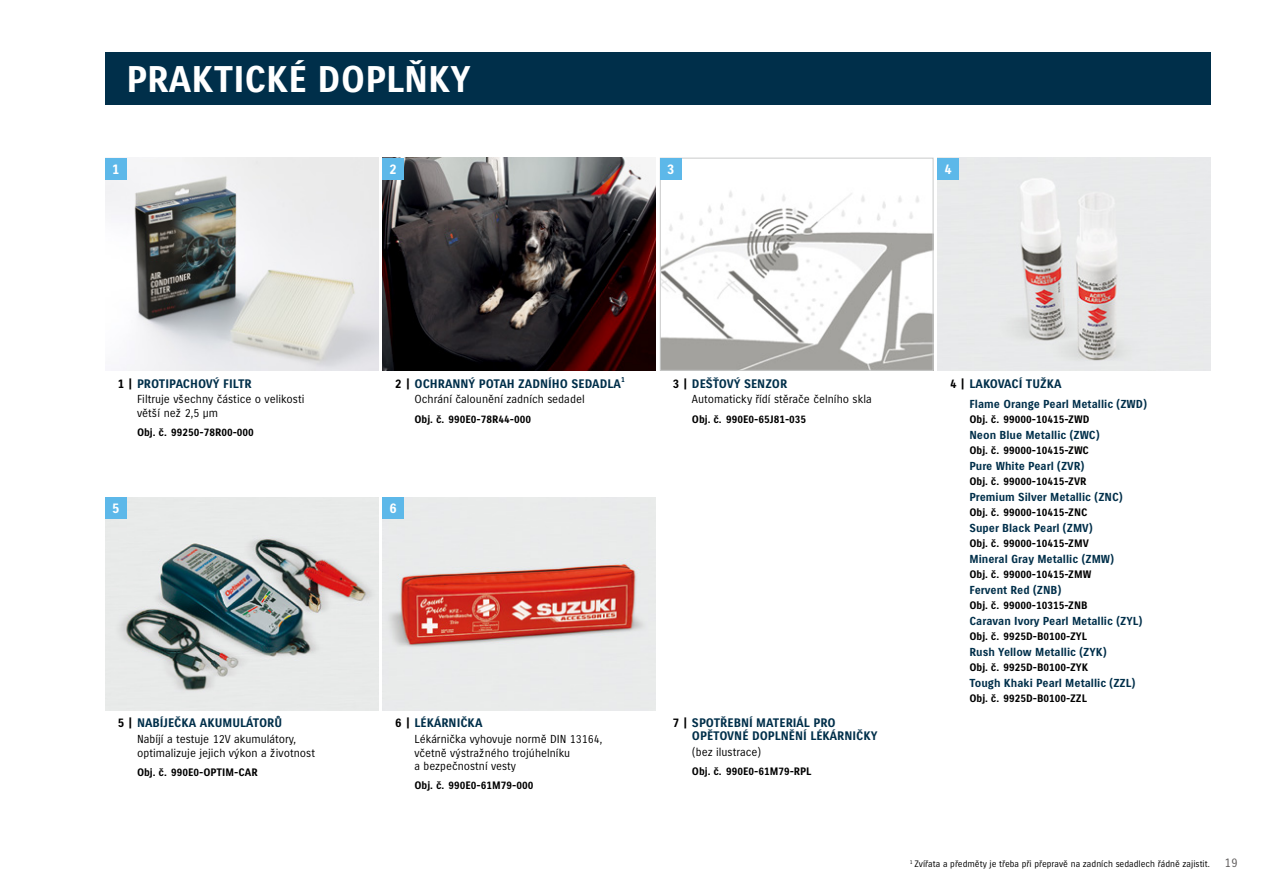
<style>
.page{position:relative;width:1263px;height:893px;background:#fff}
.page>*{position:absolute;margin:0;border:0;box-sizing:border-box;transform-origin:0 0}
.t1{font:700 36px "Suzuki CE";color:#fff}
.t2{font:700 13.5px "Suzuki CE";color:#fff}
.t3{font:700 12px/12.9px "Suzuki CE";color:#002f4a}
.t4{font:12px "Suzuki CE";color:#5a5757}
.t5{font:11.25px/13.5px "Suzuki CE";color:#000}
.t6{font:700 11.25px "Suzuki CE";color:#002f4a}
.t7{font:700 10.5px "Suzuki CE";color:#000}
.t8{font:9px "Suzuki CE";color:#000}
.t9{font:700 7.05px "Suzuki CE";color:#002f4a}
.s1{color:#000}
.s2{font-family:"Suzuki PRO Regular"}
</style>
<div class="page">
<div style="left:105px;top:53px;width:1106px;height:52px;background:#002f4a"></div>
<img style="left:383px;top:158px;width:273px;height:213px">
<div style="left:383px;top:158px;width:21px;height:21px;background:#5db8e9"></div>
<img style="left:662px;top:160px;width:269px;height:209px">
<div style="left:660px;top:158px;width:273px;height:213px;border:1px solid #c9caca"></div>
<div style="left:660px;top:158px;width:21px;height:21px;background:#5db8e9"></div>
<img style="left:937px;top:158px;width:274px;height:213px">
<div style="left:937px;top:158px;width:22px;height:21px;background:#5db8e9"></div>
<img style="left:105px;top:497px;width:273px;height:213px">
<div style="left:105px;top:497px;width:21px;height:22px;background:#5db8e9"></div>
<img style="left:383px;top:497px;width:273px;height:213px">
<div style="left:383px;top:497px;width:21px;height:22px;background:#5db8e9"></div>
<img style="left:105px;top:158px;width:273px;height:213px">
<div style="left:105px;top:158px;width:21px;height:21px;background:#5db8e9"></div>
<h1 class="t1" style="left:126px;top:59px;width:346px">PRAKTICKÉ DOPLŇKY</h1>
<p class="t2" style="left:112px;top:161px;width:9px">1</p>
<p class="t2" style="left:390px;top:161px;width:9px">2</p>
<p class="t2" style="left:667px;top:161px;width:9px">3</p>
<p class="t2" style="left:944px;top:161px;width:9px">4</p>
<p class="t3" style="left:118px;top:377px;width:135px"><span class="s1">1 |</span> PROTIPACHOVÝ FILTR</p>
<p class="t5" style="left:137px;top:393px;width:169px">Filtruje všechny částice o velikosti větší než 2,5 <span class="s2">μ</span>m</p>
<p class="t7" style="left:137px;top:427px;width:118px">Obj. č. 99250-78R00-000</p>
<p class="t3" style="left:395px;top:377px;width:227px"><span class="s1">2 |</span> OCHRANNÝ POTAH ZADNÍHO SEDADLA</p>
<p class="t9" style="left:621px;top:376px;width:5px">1</p>
<p class="t5" style="left:414px;top:393px;width:172px">Ochrání čalounění zadních sedadel</p>
<p class="t7" style="left:414px;top:413px;width:118px">Obj. č. 990E0-78R44-000</p>
<p class="t2" style="left:112px;top:501px;width:9px">5</p>
<p class="t2" style="left:390px;top:501px;width:9px">6</p>
<p class="t3" style="left:118px;top:717px;width:166px"><span class="s1">5 |</span> NABÍJEČKA AKUMULÁTORŮ</p>
<p class="t5" style="left:137px;top:732px;width:180px">Nabíjí a testuje 12V akumulátory, optimalizuje jejich výkon a životnost</p>
<p class="t7" style="left:137px;top:766px;width:122px">Obj. č. 990E0-OPTIM-CAR</p>
<p class="t3" style="left:395px;top:717px;width:89px"><span class="s1">6 |</span> LÉKÁRNIČKA</p>
<p class="t5" style="left:414px;top:732px;width:189px">Lékárnička vyhovuje normě DIN 13164, včetně výstražného trojúhelníku<br>a bezpečnostní vesty</p>
<p class="t7" style="left:414px;top:780px;width:120px">Obj. č. 990E0-61M79-000</p>
<p class="t3" style="left:673px;top:377px;width:116px"><span class="s1">3 |</span> DEŠŤOVÝ SENZOR</p>
<p class="t5" style="left:692px;top:393px;width:181px">Automaticky řídí stěrače čelního skla</p>
<p class="t7" style="left:692px;top:413px;width:116px">Obj. č. 990E0-65J81-035</p>
<p class="t3" style="left:692px;top:717px;width:187px;text-indent:-19px"><span class="s1">7 |</span> SPOTŘEBNÍ MATERIÁL PRO<br>OPĚTOVNÉ DOPLNĚNÍ LÉKÁRNIČKY</p>
<p class="t5" style="left:692px;top:745px;width:71px">(bez ilustrace)</p>
<p class="t7" style="left:692px;top:766px;width:121px">Obj. č. 990E0-61M79-RPL</p>
<p class="t3" style="left:950px;top:377px;width:113px"><span class="s1">4 |</span> LAKOVACÍ TUŽKA</p>
<p class="t6" style="left:969px;top:398px;width:179px">Flame Orange Pearl Metallic (ZWD)</p>
<p class="t7" style="left:969px;top:413px;width:122px">Obj. č. 99000-10415-ZWD</p>
<p class="t6" style="left:969px;top:429px;width:132px">Neon Blue Metallic (ZWC)</p>
<p class="t7" style="left:969px;top:444px;width:121px">Obj. č. 99000-10415-ZWC</p>
<p class="t6" style="left:969px;top:460px;width:116px">Pure White Pearl (ZVR)</p>
<p class="t7" style="left:969px;top:475px;width:119px">Obj. č. 99000-10415-ZVR</p>
<p class="t6" style="left:969px;top:491px;width:155px">Premium Silver Metallic (ZNC)</p>
<p class="t7" style="left:969px;top:506px;width:119px">Obj. č. 99000-10415-ZNC</p>
<p class="t6" style="left:969px;top:522px;width:125px">Super Black Pearl (ZMV)</p>
<p class="t7" style="left:969px;top:537px;width:121px">Obj. č. 99000-10415-ZMV</p>
<p class="t6" style="left:969px;top:553px;width:146px">Mineral Gray Metallic (ZMW)</p>
<p class="t7" style="left:969px;top:568px;width:123px">Obj. č. 99000-10415-ZMW</p>
<p class="t6" style="left:969px;top:584px;width:93px">Fervent Red (ZNB)</p>
<p class="t7" style="left:969px;top:599px;width:120px">Obj. č. 99000-10315-ZNB</p>
<p class="t6" style="left:969px;top:615px;width:174px">Caravan Ivory Pearl Metallic (ZYL)</p>
<p class="t7" style="left:969px;top:630px;width:119px">Obj. č. 9925D-B0100-ZYL</p>
<p class="t6" style="left:969px;top:646px;width:139px">Rush Yellow Metallic (ZYK)</p>
<p class="t7" style="left:969px;top:661px;width:120px">Obj. č. 9925D-B0100-ZYK</p>
<p class="t6" style="left:969px;top:677px;width:167px">Tough Khaki Pearl Metallic (ZZL)</p>
<p class="t7" style="left:969px;top:692px;width:119px">Obj. č. 9925D-B0100-ZZL</p>
<p class="t8" style="left:910px;top:859px;width:301px"><sup>1</sup> Zvířata a předměty je třeba při přepravě na zadních sedadlech řádně zajistit.</p>
<p class="t4" style="left:1224px;top:856px;width:14px">19</p>
</div>
